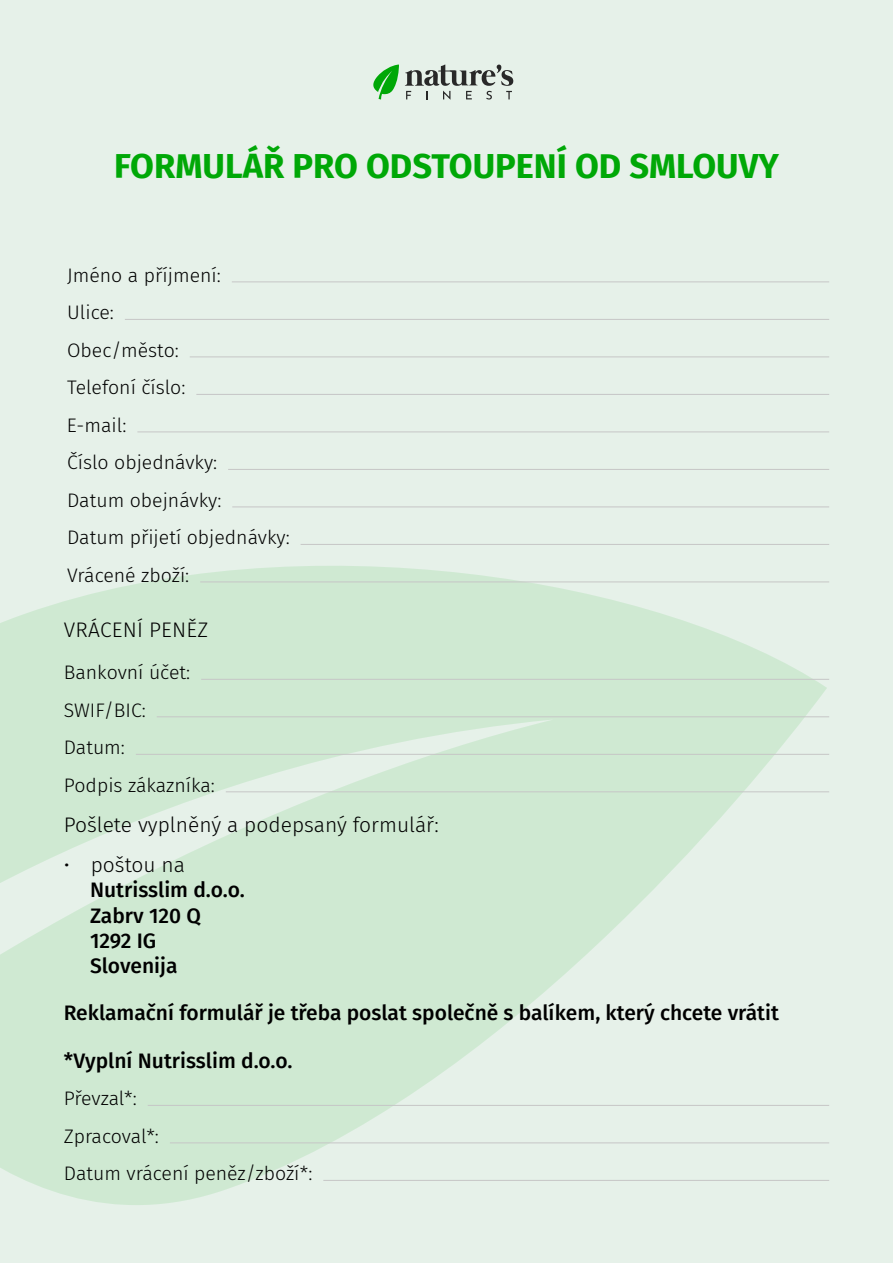
<style>
.page{position:relative;width:893px;height:1263px;background:#e6f1e9}
.page>*{position:absolute;margin:0;border:0;box-sizing:border-box;transform-origin:0 0}
.t1{font:700 34.5px "Fira Sans";color:#00a807}
.t2{font:500 21px/25.2px "Fira Sans";color:#000}
.t3{font:300 21px "Fira Sans";color:#000}
.t4{font:300 19.5px/37.5px "Fira Sans";color:#000}
</style>
<div class="page">
<svg style="left:0;top:566px;width:827px;height:639px;fill:#cfe9d2"></svg>
<svg style="left:405px;top:65px;width:108px;height:35px"></svg>
<svg style="left:373px;top:65px;width:26px;height:35px"></svg>
<hr style="left:232px;top:281px;width:597px;height:1px;background:#c6c6c6">
<hr style="left:125px;top:319px;width:704px;height:1px;background:#c6c6c6">
<hr style="left:190px;top:356px;width:639px;height:1px;background:#c6c6c6">
<hr style="left:196px;top:394px;width:633px;height:1px;background:#c6c6c6">
<hr style="left:137px;top:431px;width:692px;height:1px;background:#c6c6c6">
<hr style="left:228px;top:469px;width:601px;height:1px;background:#c6c6c6">
<hr style="left:232px;top:506px;width:597px;height:1px;background:#c6c6c6">
<hr style="left:301px;top:544px;width:528px;height:1px;background:#c6c6c6">
<hr style="left:200px;top:581px;width:629px;height:1px;background:#c6c6c6">
<hr style="left:201px;top:679px;width:628px;height:1px;background:#c6c6c6">
<hr style="left:157px;top:716px;width:672px;height:1px;background:#c6c6c6">
<hr style="left:136px;top:754px;width:693px;height:1px;background:#c6c6c6">
<hr style="left:226px;top:791px;width:603px;height:1px;background:#c6c6c6">
<hr style="left:148px;top:1105px;width:681px;height:1px;background:#c6c6c6">
<hr style="left:170px;top:1142px;width:659px;height:1px;background:#c6c6c6">
<hr style="left:323px;top:1180px;width:506px;height:1px;background:#c6c6c6">
<h1 class="t1" style="left:114px;top:137px;width:666px">FORMULÁŘ PRO ODSTOUPENÍ OD SMLOUVY</h1>
<p class="t4" style="left:67px;top:256px;width:224px">Jméno a příjmení:<br>Ulice:<br>Obec/město:<br>Telefoní číslo:<br>E-mail:<br>Číslo objednávky:<br>Datum obejnávky:<br>Datum přijetí objednávky:<br>Vrácené zboží:</p>
<p class="t3" style="left:64px;top:615px;width:146px">VRÁCENÍ PENĚZ</p>
<p class="t4" style="left:64px;top:654px;width:153px">Bankovní účet:<br>SWIF/BIC:<br>Datum:<br>Podpis zákazníka:</p>
<p class="t3" style="left:64px;top:810px;width:376px">Pošlete vyplněný a podepsaný formulář:</p>
<p class="t3" style="left:64px;top:850px;width:123px">• poštou na</p>
<p class="t2" style="left:90px;top:876px;width:156px">Nutrisslim d.o.o.<br>Zabrv 120 Q<br>1292 IG<br>Slovenija</p>
<p class="t2" style="left:64px;top:999px;width:717px">Reklamační formulář je třeba poslat společně s balíkem, který chcete vrátit</p>
<p class="t2" style="left:64px;top:1047px;width:230px">*Vyplní Nutrisslim d.o.o.</p>
<p class="t4" style="left:64px;top:1080px;width:250px">Převzal*:<br>Zpracoval*:<br>Datum vrácení peněz/zboží*:</p>
</div>
